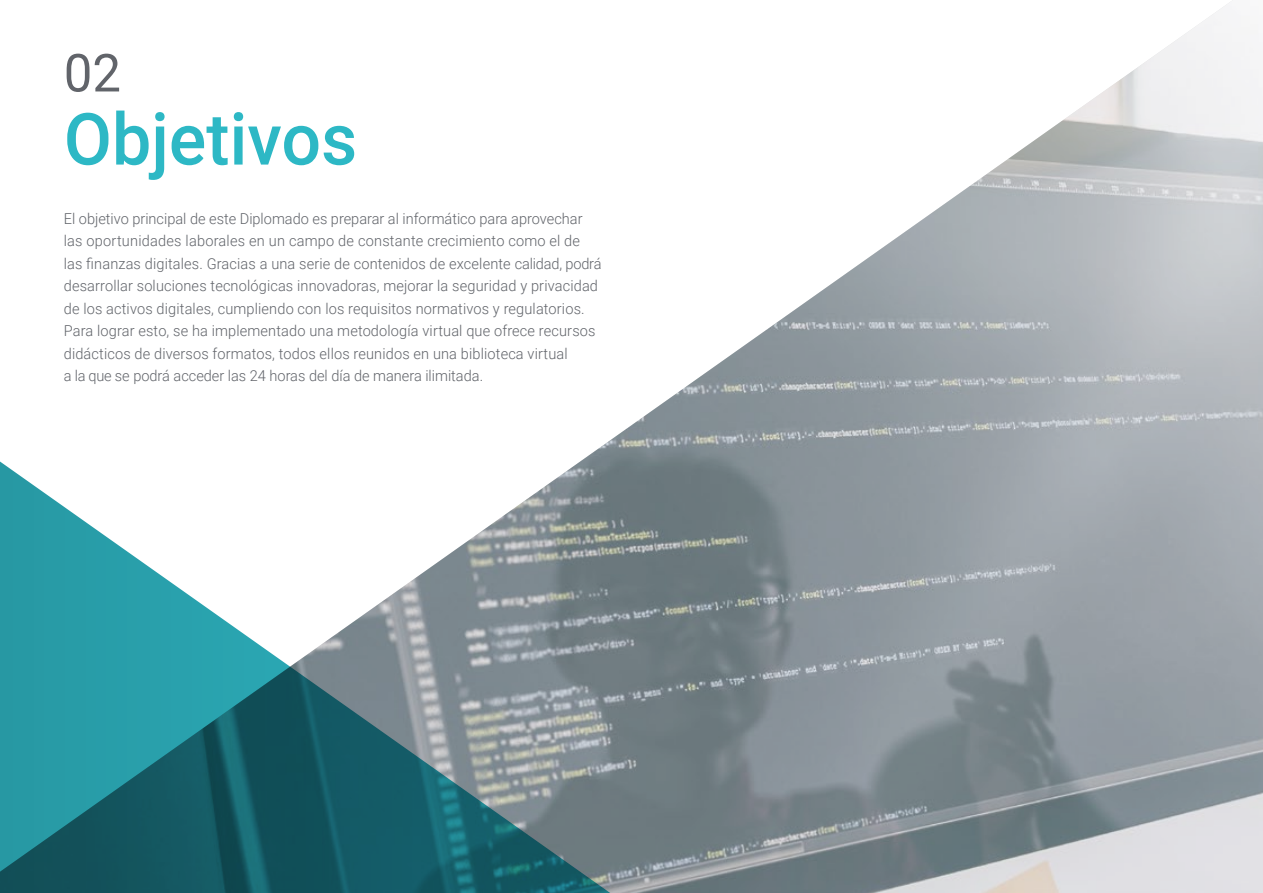
<style>
.page{position:relative;width:1263px;height:893px;background:#fff}
.page>*{position:absolute;margin:0;border:0;box-sizing:border-box;transform-origin:0 0}
.t1{font:500 72px "Roboto";color:#2db8c5}
.t2{font:52.5px "Roboto";color:#61646a}
.t3{font:300 15px/22.5px "Roboto";letter-spacing:.01em;color:#61646a}
</style>
<div class="page">
<img style="left:602px;top:0;width:661px;height:893px">
<svg style="left:0;top:446px;width:640px;height:447px"></svg>
<h2 class="t2" style="left:64px;top:36px;width:59px">02</h2>
<h1 class="t1" style="left:64px;top:89px;width:295px">Objetivos</h1>
<p class="t3" style="left:64px;top:207px;width:539px">El objetivo principal de este Diplomado es preparar al informático para aprovechar las oportunidades laborales en un campo de constante crecimiento como el de las finanzas digitales. Gracias a una serie de contenidos de excelente calidad, podrá desarrollar soluciones tecnológicas innovadoras, mejorar la seguridad y privacidad de los activos digitales, cumpliendo con los requisitos normativos y regulatorios.<br>Para lograr esto, se ha implementado una metodología virtual que ofrece recursos didácticos de diversos formatos, todos ellos reunidos en una biblioteca virtual<br>a la que se podrá acceder las 24 horas del día de manera ilimitada.</p>
</div>
